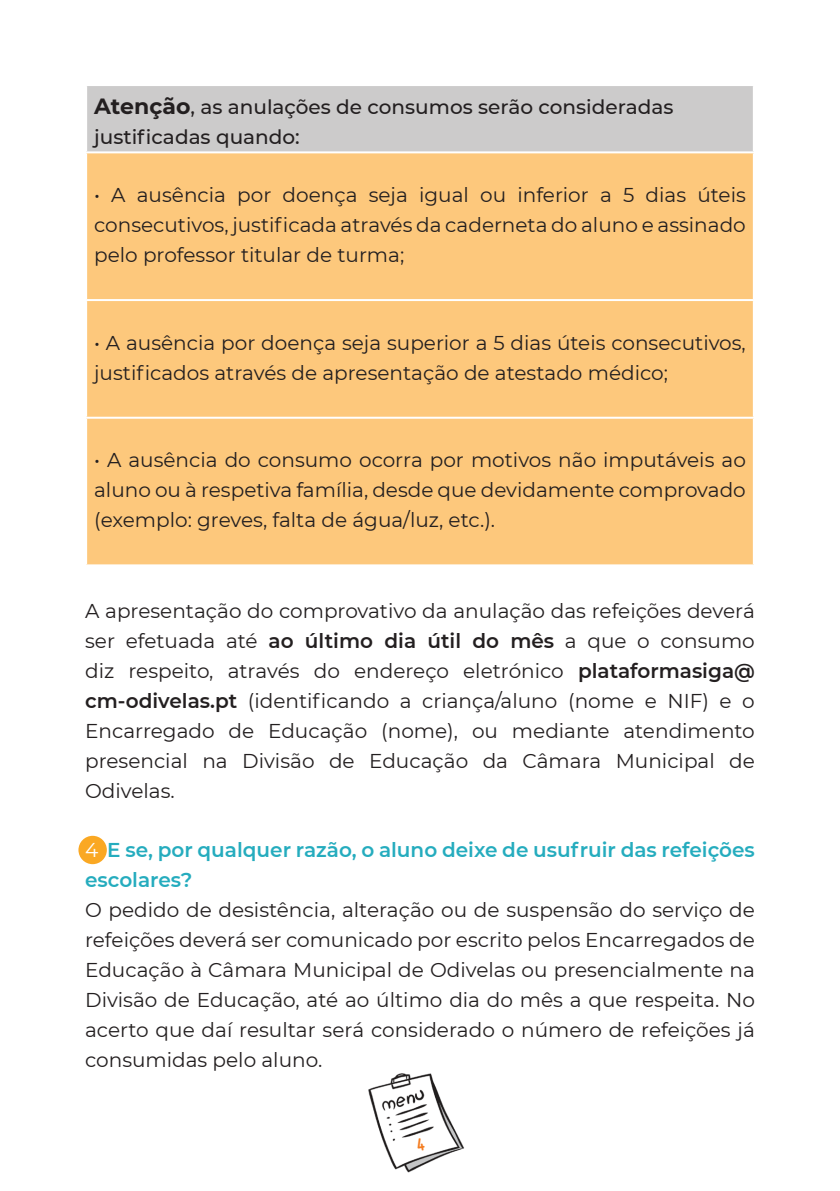
<style>
.page{position:relative;width:840px;height:1191px;background:#fff}
.page>*{position:absolute;margin:0;border:0;box-sizing:border-box;transform-origin:0 0}
.sub-títulos{font:20px/30px "Montserrat";color:#231f20;text-align:justify}
.sub-títulos-2{font:500 20px "Montserrat";color:#231f20}
.sub-títulos-3{font:600 20px/30px "Montserrat";color:#25acbe}
.s1{font-weight:700;font-size:22px}
.s2{font-weight:600}
.s3{font-weight:400;color:#fff}
</style>
<div class="page">
<img style="left:368px;top:1073px;width:96px;height:100px">
<div style="left:78px;top:836px;width:29px;height:28px;background:#faa823;border-radius:50%"></div>
<div style="left:86px;top:85px;width:667px;height:67px;background:#cccbcb"></div>
<div style="left:87px;top:153px;width:665px;height:411px;background:#fdc87c"></div>
<hr style="left:85px;top:417px;width:669px;height:2px;background:#fff">
<hr style="left:85px;top:84px;width:669px;height:2px;background:#fff">
<hr style="left:85px;top:86px;width:2px;height:65px;background:#fff">
<hr style="left:752px;top:86px;width:2px;height:65px;background:#fff">
<hr style="left:85px;top:151px;width:669px;height:2px;background:#fff">
<hr style="left:85px;top:299px;width:669px;height:2px;background:#fff">
<svg style="left:416px;top:1137px;width:9px;height:14px"></svg>
<p class="sub-títulos-2" style="left:94px;top:93px;width:580px"><span class="s1">Atenção</span>, as anulações de consumos serão consideradas</p>
<p class="sub-títulos-2" style="left:94px;top:123px;width:207px">justificadas quando:</p>
<p class="sub-títulos" style="left:94px;top:179px;width:653px">• A ausência por doença seja igual ou inferior a 5 dias úteis consecutivos, justificada através da caderneta do aluno e assinado pelo professor titular de turma;</p>
<p class="sub-títulos" style="left:94px;top:327px;width:653px">• A ausência por doença seja superior a 5 dias úteis consecutivos, justificados através de apresentação de atestado médico;</p>
<p class="sub-títulos" style="left:94px;top:444px;width:653px">• A ausência do consumo ocorra por motivos não imputáveis ao aluno ou à respetiva família, desde que devidamente comprovado (exemplo: greves, falta de água/luz, etc.).</p>
<p class="sub-títulos" style="left:85px;top:595px;width:670px">A apresentação do comprovativo da anulação das refeições deverá ser efetuada até <span class="s2">ao último dia útil do mês</span> a que o consumo diz respeito, através do endereço eletrónico <span class="s2">plataformasiga@ cm-odivelas.pt</span> (identificando a criança/aluno (nome e NIF) e o Encarregado de Educação (nome), ou mediante atendimento presencial na Divisão de Educação da Câmara Municipal de Odivelas.</p>
<p class="sub-títulos-3" style="left:85px;top:833px;width:671px"><span class="s3">4</span> E se, por qualquer razão, o aluno deixe de usufruir das refeições escolares?</p>
<p class="sub-títulos" style="left:85px;top:893px;width:671px">O pedido de desistência, alteração ou de suspensão do serviço de refeições deverá ser comunicado por escrito pelos Encarregados de Educação à Câmara Municipal de Odivelas ou presencialmente na Divisão de Educação, até ao último dia do mês a que respeita. No acerto que daí resultar será considerado o número de refeições já consumidas pelo aluno.</p>
</div>
